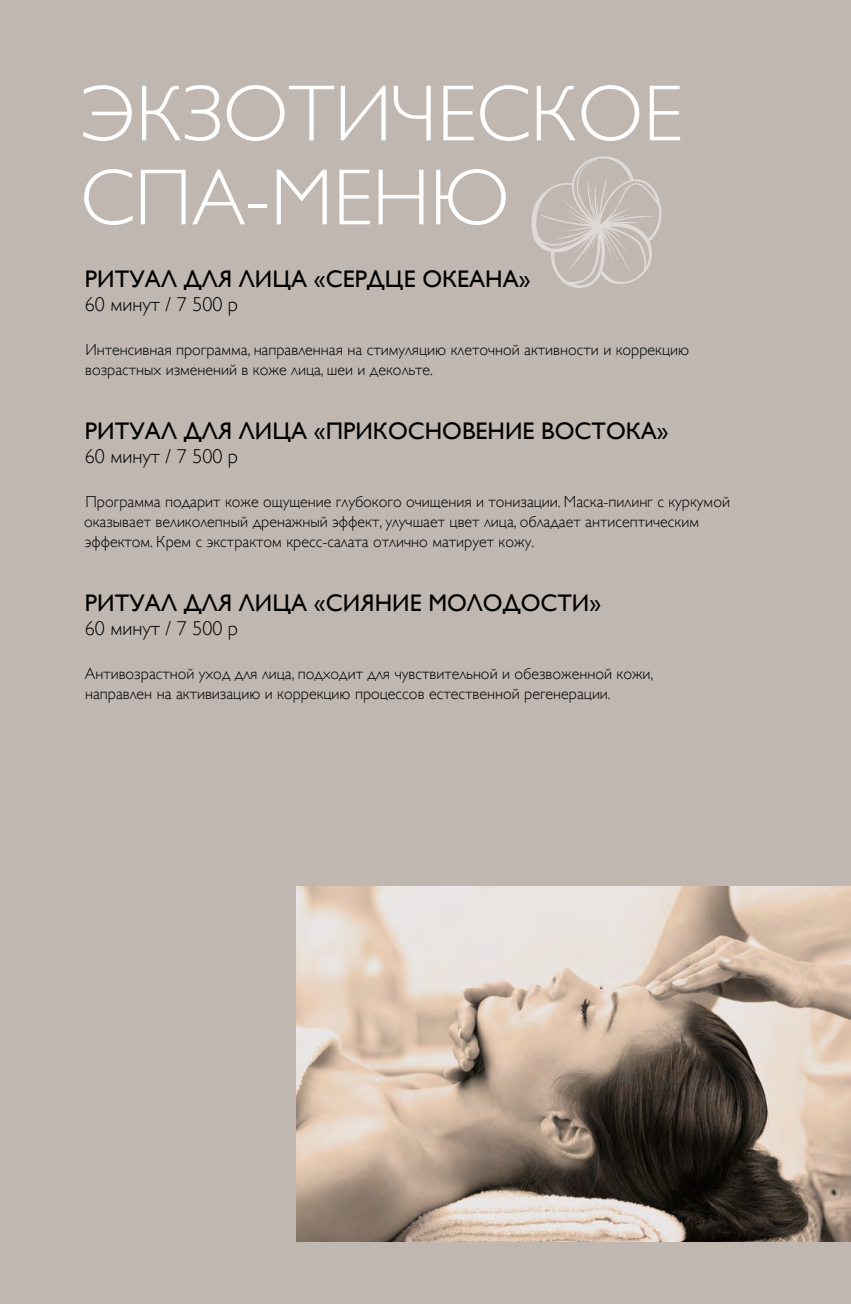
<style>
.page{position:relative;width:851px;height:1304px;background:#fff}
.page>*{position:absolute;margin:0;border:0;box-sizing:border-box;transform-origin:0 0}
.t1{font:80px/84px "Gill Sans Alt One WGL Light";color:#fff}
.t2{font:24px "Gill Sans Alt One WGL";color:#000}
.t3{font:20px "Gill Sans Alt One WGL Light";color:#000}
.t4{font:16px/20px "Gill Sans Alt One WGL Light";color:#000}
</style>
<div class="page">
<div style="left:0;top:0;width:850px;height:1304px;background:#c0b7b1"></div>
<hr style="left:850px;top:0;width:1px;height:1304px;background:#a59890">
<svg style="left:531px;top:156px;width:131px;height:132px"></svg>
<div style="left:560px;top:208px;width:10px;height:6px;background:#c0b7b1"></div>
<img style="left:297px;top:887px;width:553px;height:355px">
<h1 class="t1" style="left:80px;top:72px;width:603px">ЭКЗОТИЧЕСКОЕ<br>СПА-МЕНЮ</h1>
<h2 class="t2" style="left:85px;top:262px;width:447px">РИТУАЛ ДЛЯ ЛИЦА «СЕРДЦЕ ОКЕАНА»</h2>
<p class="t3" style="left:85px;top:291px;width:155px">60 минут / 7 500 р</p>
<p class="t4" style="left:85px;top:339px;width:605px">Интенсивная программа, направленная на стимуляцию клеточной активности и коррекцию возрастных изменений в коже лица, шеи и декольте.</p>
<h2 class="t2" style="left:85px;top:414px;width:585px">РИТУАЛ ДЛЯ ЛИЦА «ПРИКОСНОВЕНИЕ ВОСТОКА»</h2>
<p class="t3" style="left:85px;top:443px;width:155px">60 минут / 7 500 р</p>
<p class="t4" style="left:84px;top:491px;width:647px">Программа подарит коже ощущение глубокого очищения и тонизации. Маска-пилинг с куркумой оказывает великолепный дренажный эффект, улучшает цвет лица, обладает антисептическим эффектом. Крем с экстрактом кресс-салата отлично матирует кожу.</p>
<h2 class="t2" style="left:85px;top:586px;width:517px">РИТУАЛ ДЛЯ ЛИЦА «СИЯНИЕ МОЛОДОСТИ»</h2>
<p class="t3" style="left:85px;top:615px;width:155px">60 минут / 7 500 р</p>
<p class="t4" style="left:85px;top:663px;width:570px">Антивозрастной уход для лица, подходит для чувствительной и обезвоженной кожи, направлен на активизацию и коррекцию процессов естественной регенерации.</p>
</div>
